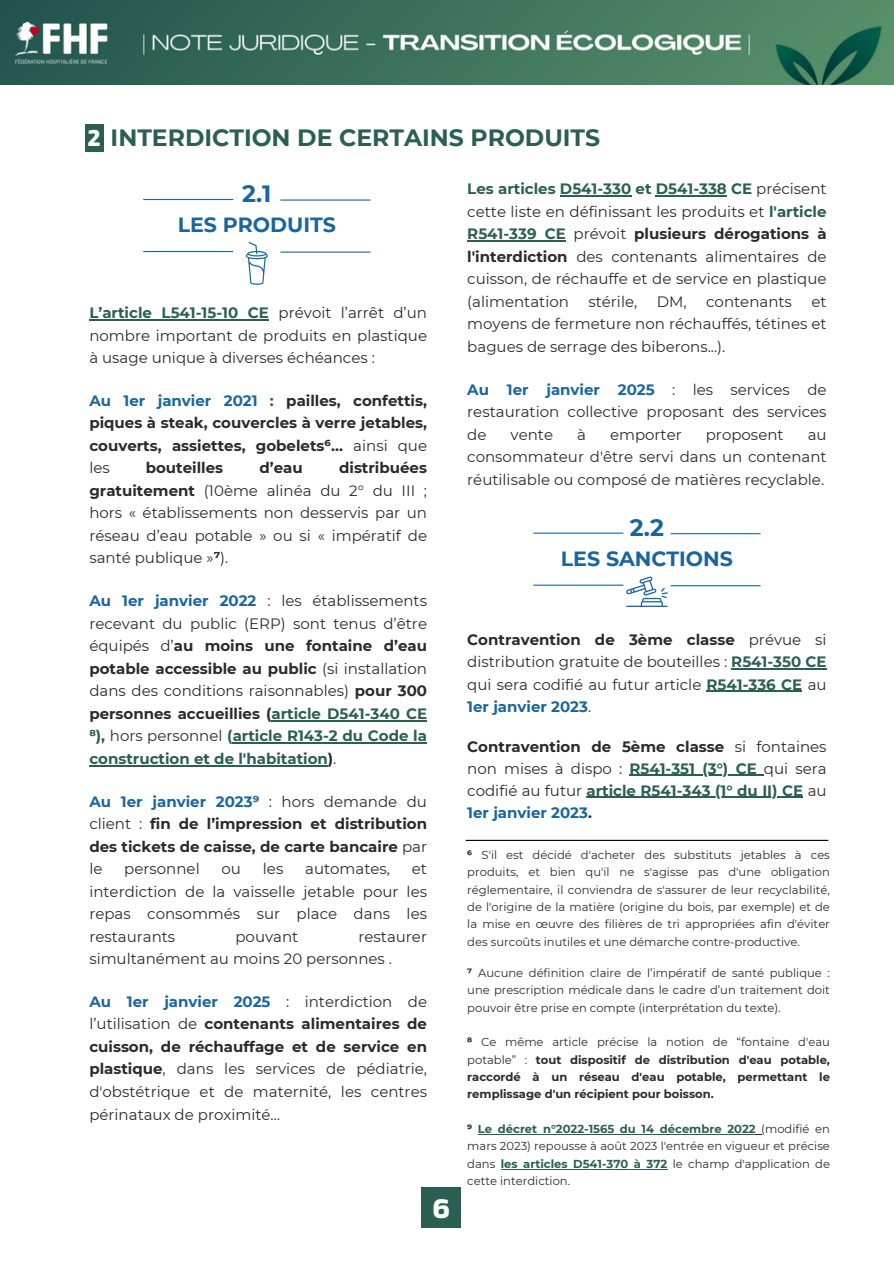
<style>
.page{position:relative;width:894px;height:1264px;background:#fff}
.page>*{position:absolute;margin:0;border:0;box-sizing:border-box;transform-origin:0 0}
.t1{font:700 27.6px "Thicker";color:#fff}
.t2{font:700 23.55px "Montserrat";color:#2b5f53}
.t3{font:700 23.55px "Montserrat";color:#1a659f}
.t4{font:700 20.55px "Montserrat";color:#1a659f}
.t5{font:15px/22.5px "Montserrat";color:#2b2b2b;text-align:justify}
.t6{font:700 15px/22.5px "Montserrat";color:#2b2b2b;text-align:justify}
.t7{font:700 15px/22px "Montserrat";color:#2b5f53;text-align:right}
.t8{font:700 15px "Montserrat";color:#1a659f}
.t9{font:11.55px/17.2px "Montserrat";color:#2b2b2b;text-align:justify}
.t10{font:700 11.55px/17.2px "Montserrat";color:#2b2b2b;text-align:justify}
.s1{font-family:"Thicker";color:#fff}
.s2{font-weight:700;color:#2b5f53}
.s3{color:#1a659f}
.s4{color:#2b5f53}
.s5{font-weight:400}
.s6{font-weight:700}
.s7{font-weight:700;color:#1a659f}
.s8{font-weight:400;color:#2b2b2b}
.s9{color:#2b2b2b}
</style>
<div class="page">
<img style="left:0;top:1px;width:893px;height:84px">
<hr style="left:143px;top:199px;width:90px;height:1px;background:#1a659f">
<hr style="left:280px;top:199px;width:90px;height:2px;background:#1a659f">
<hr style="left:143px;top:251px;width:90px;height:1px;background:#1a659f">
<hr style="left:280px;top:251px;width:90px;height:2px;background:#1a659f">
<svg style="left:246px;top:242px;width:22px;height:42px"></svg>
<hr style="left:533px;top:532px;width:90px;height:1px;background:#1a659f">
<hr style="left:670px;top:533px;width:90px;height:1px;background:#1a659f">
<hr style="left:533px;top:584px;width:90px;height:1px;background:#1a659f">
<hr style="left:670px;top:585px;width:90px;height:1px;background:#1a659f">
<svg style="left:626px;top:576px;width:41px;height:31px"></svg>
<hr style="left:465px;top:839px;width:363px;height:2px;background:#000">
<hr style="left:477px;top:1133px;width:137px;height:1px;background:#2b5f53">
<hr style="left:619px;top:1133px;width:136px;height:1px;background:#2b5f53">
<hr style="left:500px;top:1168px;width:167px;height:1px;background:#2b5f53">
<div style="left:421px;top:1187px;width:40px;height:40px;background:#2b5f53"></div>
<hr style="left:89px;top:319px;width:180px;height:1px;background:#2b5f53">
<hr style="left:271px;top:720px;width:156px;height:1px;background:#2b5f53">
<hr style="left:232px;top:742px;width:195px;height:1px;background:#2b5f53">
<hr style="left:89px;top:765px;width:239px;height:1px;background:#2b5f53">
<div style="left:85px;top:124px;width:19px;height:28px;background:#2b5f53"></div>
<hr style="left:731px;top:668px;width:95px;height:1px;background:#2b5f53">
<hr style="left:706px;top:690px;width:96px;height:1px;background:#2b5f53">
<hr style="left:629px;top:774px;width:127px;height:1px;background:#2b5f53">
<hr style="left:586px;top:796px;width:216px;height:1px;background:#2b5f53">
<hr style="left:560px;top:195px;width:71px;height:1px;background:#2b5f53">
<hr style="left:655px;top:195px;width:71px;height:1px;background:#2b5f53">
<hr style="left:467px;top:240px;width:98px;height:1px;background:#2b5f53">
<h3 class="t2" style="left:88px;top:123px;width:513px"><span class="s1">2</span> INTERDICTION DE CERTAINS PRODUITS</h3>
<p class="t3" style="left:242px;top:179px;width:31px">2.1</p>
<p class="t4" style="left:178px;top:212px;width:160px">LES PRODUITS</p>
<p class="t5" style="left:89px;top:301px;width:339px"><span class="s2">L’article L541-15-10 CE</span> prévoit l’arrêt d’un nombre important de produits en plastique à usage unique à diverses échéances :</p>
<p class="t6" style="left:89px;top:389px;width:339px"><span class="s3">Au 1er janvier 2021</span> <span class="s4">:</span> pailles, confettis, piques à steak, couvercles à verre jetables, couverts, assiettes, gobelets⁶… <span class="s5">ainsi que les</span></p>
<p class="t5" style="left:89px;top:457px;width:339px;text-indent:250px"><span class="s6">distribuées gratuitement</span> (10ème alinéa du 2° du III ; hors « établissements non desservis par un réseau d’eau potable » ou si « impératif de santé publique »<span class="s6">⁷</span>).</p>
<h3 class="t5" style="left:89px;top:589px;width:339px"><span class="s7">Au 1er janvier 2022</span> : les établissements recevant du public (ERP) sont tenus d’être équipés d’<span class="s6">au moins une fontaine d’eau potable accessible au public</span> (si installation dans des conditions raisonnables) <span class="s6">pour 300 personnes accueillies (</span><span class="s2">article D541-340 CE ⁸),</span> hors personnel <span class="s2">(article R143-2 du Code la construction et de l'habitation</span><span class="s6">)</span>.</h3>
<h3 class="t6" style="left:89px;top:790px;width:339px"><span class="s3">Au 1er janvier 2023⁹</span> <span class="s5">: hors demande du client :</span> fin de l’impression et distribution des tickets de caisse, de carte bancaire <span class="s5">par le</span></h3>
<p class="t6" style="left:146px;top:457px;width:79px">bouteilles</p>
<p class="t6" style="left:259px;top:457px;width:45px">d’eau</p>
<h3 class="t5" style="left:124px;top:857px;width:77px">personnel</h3>
<h3 class="t5" style="left:221px;top:857px;width:21px">ou</h3>
<h3 class="t5" style="left:263px;top:857px;width:22px">les</h3>
<h3 class="t5" style="left:305px;top:857px;width:86px">automates,</h3>
<h3 class="t5" style="left:89px;top:857px;width:339px;text-indent:322px">et interdiction de la vaisselle jetable pour les repas consommés sur place dans les restaurants</h3>
<h3 class="t5" style="left:89px;top:925px;width:339px;text-indent:269px">restaurer simultanément au moins 20 personnes .</h3>
<h3 class="t5" style="left:89px;top:990px;width:339px"><span class="s7">Au 1er janvier 2025</span> : interdiction de l’utilisation de <span class="s6">contenants alimentaires de cuisson, de réchauffage et de service en plastique</span>, dans les services de pédiatrie, d'obstétrique et de maternité, les centres périnataux de proximité…</h3>
<h3 class="t5" style="left:235px;top:925px;width:64px">pouvant</h3>
<p class="t1" style="left:433px;top:1193px;width:19px">6</p>
<p class="t5" style="left:467px;top:178px;width:361px"><span class="s2">Les articles D541-330 et D541-338 CE</span> précisent cette liste en définissant les produits et <span class="s2">l'article R541-339 CE</span> prévoit <span class="s6">plusieurs dérogations à l'interdiction</span> des contenants alimentaires de cuisson, de réchauffe et de service en plastique (alimentation</p>
<p class="t5" style="left:588px;top:290px;width:50px">stérile,</p>
<p class="t5" style="left:656px;top:290px;width:31px">DM,</p>
<p class="t5" style="left:706px;top:290px;width:87px">contenants</p>
<p class="t5" style="left:467px;top:290px;width:361px;text-indent:344px">et moyens de fermeture non réchauffés, tétines et bagues de serrage des biberons...).</p>
<p class="t5" style="left:467px;top:378px;width:361px"><span class="s7">Au 1er janvier 2025</span> : les services de restauration collective proposant des services de</p>
<p class="t5" style="left:510px;top:423px;width:44px">vente</p>
<p class="t5" style="left:577px;top:423px;width:10px">à</p>
<p class="t5" style="left:610px;top:423px;width:73px">emporter</p>
<p class="t5" style="left:705px;top:423px;width:79px">proposent</p>
<p class="t5" style="left:467px;top:423px;width:361px;text-indent:340px">au consommateur d'être servi dans un contenant réutilisable ou composé de matières recyclable.</p>
<p class="t3" style="left:629px;top:513px;width:35px">2.2</p>
<p class="t4" style="left:560px;top:546px;width:173px">LES SANCTIONS</p>
<p class="t5" style="left:467px;top:629px;width:361px;line-height:22px"><span class="s6">Contravention de 3ème classe</span> prévue si distribution gratuite de bouteilles : <span class="s2">R541-350 CE </span>qui sera codifié au futur article <span class="s2">R541-336 CE</span> au <span class="s7">1er janvier 2023</span>.</p>
<h3 class="t5" style="left:467px;top:735px;width:361px;line-height:22px"><span class="s6">Contravention de 5ème classe</span> si fontaines non mises à dispo :</h3>
<h3 class="t7" style="left:467px;top:757px;width:361px">R541-351 (3°) CE <span class="s8">qui sera<br>codifié au futur</span> article R541-343 (1° du II) CE <span class="s8">au</span></h3>
<h2 class="t8" style="left:467px;top:803px;width:126px">1er janvier 2023<span class="s9">.</span></h2>
<p class="t9" style="left:467px;top:846px;width:364px"><span class="s6">⁶</span> S'il est décidé d'acheter des substituts jetables à ces produits, et bien qu'il ne s'agisse pas d'une obligation réglementaire, il conviendra de s'assurer de leur recyclabilité, de l'origine de la matière (origine du bois, par exemple) et de la mise en œuvre des filières de tri appropriées afin d'éviter des surcoûts inutiles et une démarche contre-productive.</p>
<h1 class="t9" style="left:467px;top:964px;width:364px"><span class="s6">⁷</span> Aucune définition claire de l’impératif de santé publique : une prescription médicale dans le cadre d’un traitement doit pouvoir être prise en compte (interprétation du texte).</h1>
<h2 class="t10" style="left:467px;top:1033px;width:364px">⁸ <span class="s5">Ce même article précise la notion de “fontaine d'eau potable” :</span> tout dispositif de distribution d'eau potable, raccordé à un réseau d'eau potable, permettant le remplissage d'un récipient pour boisson.</h2>
<p class="t9" style="left:467px;top:1120px;width:364px"><span class="s6">⁹</span> <span class="s2">Le décret n°2022-1565 du 14 décembre 2022</span> (modifié en mars 2023) repousse à août 2023 l'entrée en vigueur et précise dans <span class="s2">les articles D541-370 à 372</span> le champ d'application de cette interdiction.</p>
</div>
